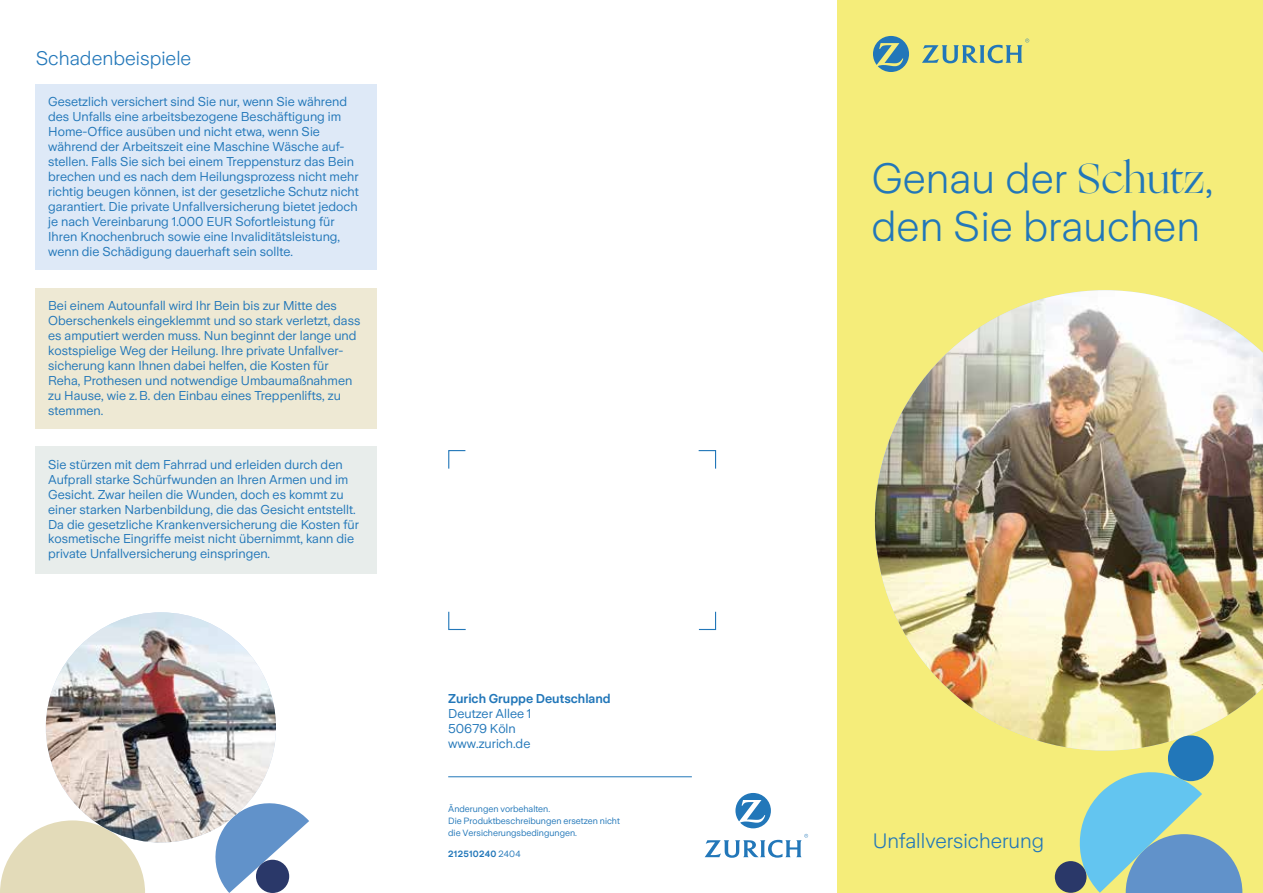
<style>
.page{position:relative;width:1263px;height:893px;background:#fff}
.page>*{position:absolute;margin:0;border:0;box-sizing:border-box;transform-origin:0 0}
.t1{font:300 42px/48px "Zurich Sans";color:#2277b9}
.t2{font:300 20.7px "Zurich Sans";color:#2277b9}
.t3{font:300 19.5px "Zurich Sans";color:#2277b9}
.t4{font:12.75px/15px "Zurich Sans";color:#2277b9}
.t5{font:600 12.75px "Zurich Sans";color:#2277b9}
.t6{font:9px/12px "Zurich Sans";color:#2277b9}
.t7{font:600 9px "Zurich Sans";letter-spacing:.03em;color:#2277b9}
.s1{font-weight:400}
.s2{font-family:"Ogg";font-weight:400}
</style>
<div class="page">
<div style="left:838px;top:0;width:425px;height:893px;background:#f5ed7a"></div>
<hr style="left:448px;top:776px;width:244px;height:1px;background:#2277b9">
<svg style="left:735px;top:793px;width:36px;height:35px"></svg>
<svg style="left:705px;top:834px;width:103px;height:24px"></svg>
<svg style="left:448px;top:450px;width:18px;height:19px"></svg>
<svg style="left:698px;top:450px;width:19px;height:19px"></svg>
<svg style="left:698px;top:611px;width:19px;height:20px"></svg>
<svg style="left:448px;top:611px;width:18px;height:20px"></svg>
<img style="left:875px;top:290px;width:388px;height:460px">
<svg style="left:209px;top:797px;width:100px;height:96px"></svg>
<div style="left:256px;top:860px;width:33px;height:33px;background:#2a3869;border-radius:50%"></div>
<svg style="left:0;top:820px;width:145px;height:73px"></svg>
<svg style="left:1074px;top:766px;width:168px;height:127px"></svg>
<div style="left:1055px;top:861px;width:31px;height:32px;background:#2a3869;border-radius:50%"></div>
<img style="left:46px;top:612px;width:230px;height:230px;border-radius:115px">
<div style="left:1168px;top:735px;width:46px;height:46px;background:#2277b9;border-radius:50%"></div>
<div style="left:35px;top:446px;width:342px;height:128px;background:#e8edeb"></div>
<div style="left:35px;top:288px;width:342px;height:140px;background:#eee9d4"></div>
<div style="left:35px;top:84px;width:342px;height:186px;background:#dee9f7"></div>
<svg style="left:873px;top:36px;width:36px;height:36px"></svg>
<svg style="left:922px;top:39px;width:107px;height:24px"></svg>
<h3 class="t3" style="left:36px;top:47px;width:157px">Schadenbeispiele</h3>
<p class="t4" style="left:48px;top:94px;width:312px">Gesetzlich versichert sind Sie nur, wenn Sie während des Unfalls eine arbeitsbezogene Beschäftigung im Home-Office ausüben und nicht etwa, wenn Sie während der Arbeitszeit eine Maschine Wäsche auf&shy;stellen. Falls Sie sich bei einem Treppensturz das Bein brechen und es nach dem Heilungsprozess nicht mehr richtig beugen können, ist der gesetzliche Schutz nicht garantiert. Die private Unfallversicherung bietet jedoch je nach Vereinbarung 1.000 EUR Sofortleistung für Ihren Knochenbruch sowie eine Invaliditätsleistung, wenn die Schädigung dauerhaft sein sollte.</p>
<p class="t4" style="left:48px;top:298px;width:314px">Bei einem Autounfall wird Ihr Bein bis zur Mitte des Oberschenkels eingeklemmt und so stark verletzt, dass es amputiert werden muss. Nun beginnt der lange und kostspielige Weg der Heilung. Ihre private Unfallver&shy;sicherung kann Ihnen dabei helfen, die Kosten für Reha, Prothesen und notwendige Umbaumaßnahmen zu Hause, wie z.B. den Einbau eines Treppenlifts, zu stemmen.</p>
<p class="t4" style="left:48px;top:457px;width:312px">Sie stürzen mit dem Fahrrad und erleiden durch den Aufprall starke Schürfwunden an Ihren Armen und im Gesicht. Zwar heilen die Wunden, doch es kommt zu einer starken Narbenbildung, die das Gesicht entstellt.<br>Da die gesetzliche Krankenversicherung die Kosten für kosmetische Eingriffe meist nicht übernimmt, kann die private Unfallversicherung einspringen.</p>
<p class="t5" style="left:448px;top:692px;width:164px">Zurich Gruppe Deutschland</p>
<p class="t4" style="left:448px;top:706px;width:85px">Deutzer Allee 1<br>50679 Köln www.zurich.de</p>
<p class="t6" style="left:448px;top:803px;width:173px">Änderungen vorbehalten.<br>Die Produktbeschreibungen ersetzen nicht die Versicherungsbedingungen.</p>
<p class="t7" style="left:448px;top:849px;width:74px">212510240 <span class="s1">2404</span></p>
<h1 class="t1" style="left:871px;top:155px;width:343px">Genau der <span class="s2">Schutz</span>, den Sie brauchen</h1>
<h2 class="t2" style="left:873px;top:829px;width:173px">Unfallversicherung</h2>
</div>
